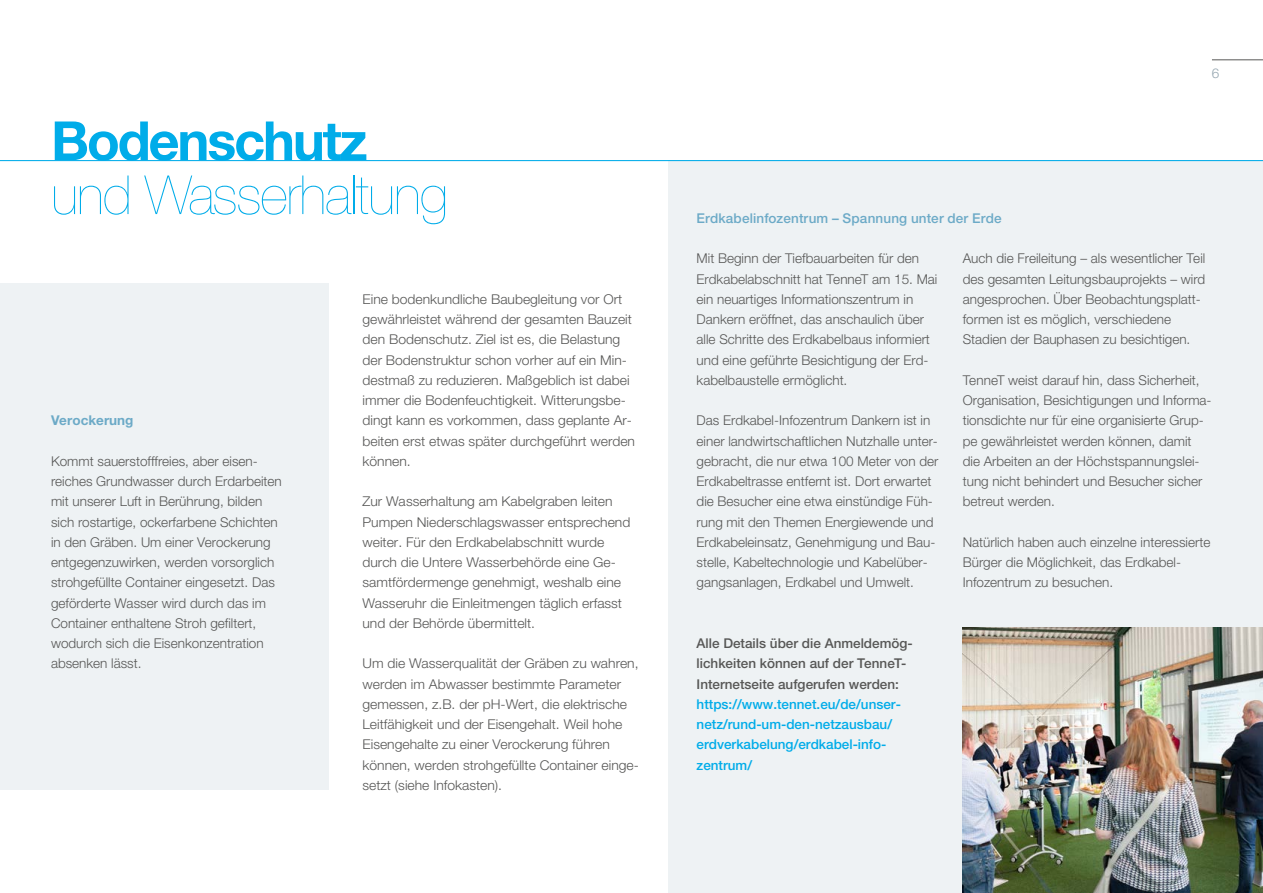
<style>
.page{position:relative;width:1263px;height:893px;background:#fff}
.page>*{position:absolute;margin:0;border:0;box-sizing:border-box;transform-origin:0 0}
.t1{font:200 54px "Helvetica Neue LT Std";letter-spacing:-.02em;color:#00ace9}
.t2{font:700 54px "Helvetica Neue LT Std";letter-spacing:-.04em;color:#00ace9}
.t3{font:300 13.5px/20.2px "Helvetica Neue LT Std";color:#575756}
.t4{font:500 13.5px/20.2px "Helvetica Neue LT Std";color:#00ace9}
.t5{font:500 13.5px/20.2px "Helvetica Neue LT Std";color:#575756}
.t6{font:500 13.5px "Helvetica Neue LT Std";letter-spacing:.01em;color:#6caac7}
.t7{font:700 13.5px "Helvetica Neue LT Std";color:#6caac7}
.t8{font:300 13.5px "Helvetica Neue LT Std";color:#95a6b0}
</style>
<div class="page">
<div style="left:668px;top:160px;width:595px;height:733px;background:#eef2f4"></div>
<div style="left:0;top:284px;width:328px;height:506px;background:#eef2f4"></div>
<hr style="left:0;top:160px;width:1263px;height:1px;background:#00ace9">
<hr style="left:1212px;top:59px;width:51px;height:1px;background:#575756">
<img style="left:963px;top:628px;width:300px;height:265px">
<h1 class="t2" style="left:51px;top:107px;width:318px">Bodenschutz</h1>
<h1 class="t1" style="left:51px;top:164px;width:398px">und Wasserhaltung</h1>
<p class="t7" style="left:51px;top:412px;width:84px">Verockerung</p>
<p class="t3" style="left:51px;top:451px;width:232px">Kommt sauerstofffreies, aber eisen&shy;reiches Grundwasser durch Erdarbeiten mit unserer Luft in Berührung, bilden sich rostartige, ockerfarbene Schichten in den Gräben. Um einer Verockerung entgegenzuwirken, werden vorsorglich strohgefüllte Container eingesetzt. Das geförderte Wasser wird durch das im Container enthaltene Stroh gefiltert, wodurch sich die Eisenkonzentration absenken lässt.</p>
<p class="t3" style="left:362px;top:289px;width:274px">Eine bodenkundliche Baubegleitung vor Ort gewährleistet während der gesamten Bauzeit den Bodenschutz. Ziel ist es, die Belastung der Bodenstruktur schon vorher auf ein Min&shy;destmaß zu reduzieren. Maßgeblich ist dabei immer die Bodenfeuchtigkeit. Witterungsbe&shy;dingt kann es vorkommen, dass geplante Ar&shy;beiten erst etwas später durchgeführt werden können.</p>
<p class="t3" style="left:362px;top:491px;width:269px">Zur Wasserhaltung am Kabelgraben leiten Pumpen Niederschlagswasser entsprechend weiter. Für den Erdkabelabschnitt wurde durch die Untere Wasserbehörde eine Ge&shy;samtfördermenge genehmigt, weshalb eine Wasseruhr die Einleitmengen täglich erfasst und der Behörde übermittelt.</p>
<p class="t3" style="left:362px;top:653px;width:278px">Um die Wasserqualität der Gräben zu wahren, werden im Abwasser bestimmte Parameter gemessen, z.B. der pH-Wert, die elektrische Leitfähigkeit und der Eisengehalt. Weil hohe Eisengehalte zu einer Verockerung führen können, werden strohgefüllte Container einge&shy;setzt (siehe Infokasten).</p>
<p class="t8" style="left:1212px;top:65px;width:9px">6</p>
<p class="t6" style="left:697px;top:210px;width:307px">Erdkabelinfozentrum – Spannung unter der Erde</p>
<p class="t3" style="left:697px;top:248px;width:242px">Mit Beginn der Tiefbauarbeiten für den Erdkabelabschnitt hat TenneT am 15. Mai ein neuartiges Informationszentrum in Dankern eröffnet, das anschaulich über alle Schritte des Erdkabelbaus informiert und eine geführte Besichtigung der Erd&shy;kabelbaustelle ermöglicht.</p>
<p class="t3" style="left:697px;top:410px;width:243px">Das Erdkabel-Infozentrum Dankern ist in einer landwirtschaftlichen Nutzhalle unter&shy;gebracht, die nur etwa 100 Meter von der Erdkabeltrasse entfernt ist. Dort erwartet die Besucher eine etwa einstündige Füh&shy;rung mit den Themen Energiewende und Erdkabeleinsatz, Genehmigung und Bau&shy;stelle, Kabeltechnologie und Kabelüber&shy;gangsanlagen, Erdkabel und Umwelt.</p>
<p class="t3" style="left:963px;top:248px;width:244px">Auch die Freileitung – als wesentlicher Teil des gesamten Leitungsbauprojekts – wird angesprochen. Über Beobachtungsplatt&shy;formen ist es möglich, verschiedene Stadien der Bauphasen zu besichtigen.</p>
<p class="t3" style="left:963px;top:370px;width:250px">TenneT weist darauf hin, dass Sicherheit, Organisation, Besichtigungen und Informa&shy;tionsdichte nur für eine organisierte Grup&shy;pe gewährleistet werden können, damit die Arbeiten an der Höchstspannungslei&shy;tung nicht behindert und Besucher sicher betreut werden.</p>
<p class="t3" style="left:963px;top:532px;width:249px">Natürlich haben auch einzelne interessierte<br>Bürger die Möglichkeit, das Erdkabel-<br>Infozentrum zu besuchen.</p>
<p class="t5" style="left:697px;top:633px;width:218px">Alle Details über die Anmeldemög&shy;lichkeiten können auf der TenneT-<br>Internetseite aufgerufen werden:</p>
<p class="t4" style="left:697px;top:694px;width:206px">https://www.tennet.eu/de/unser&shy;netz/rund-um-den-netzausbau/ erdverkabelung/erdkabel-info&shy;zentrum/</p>
</div>
